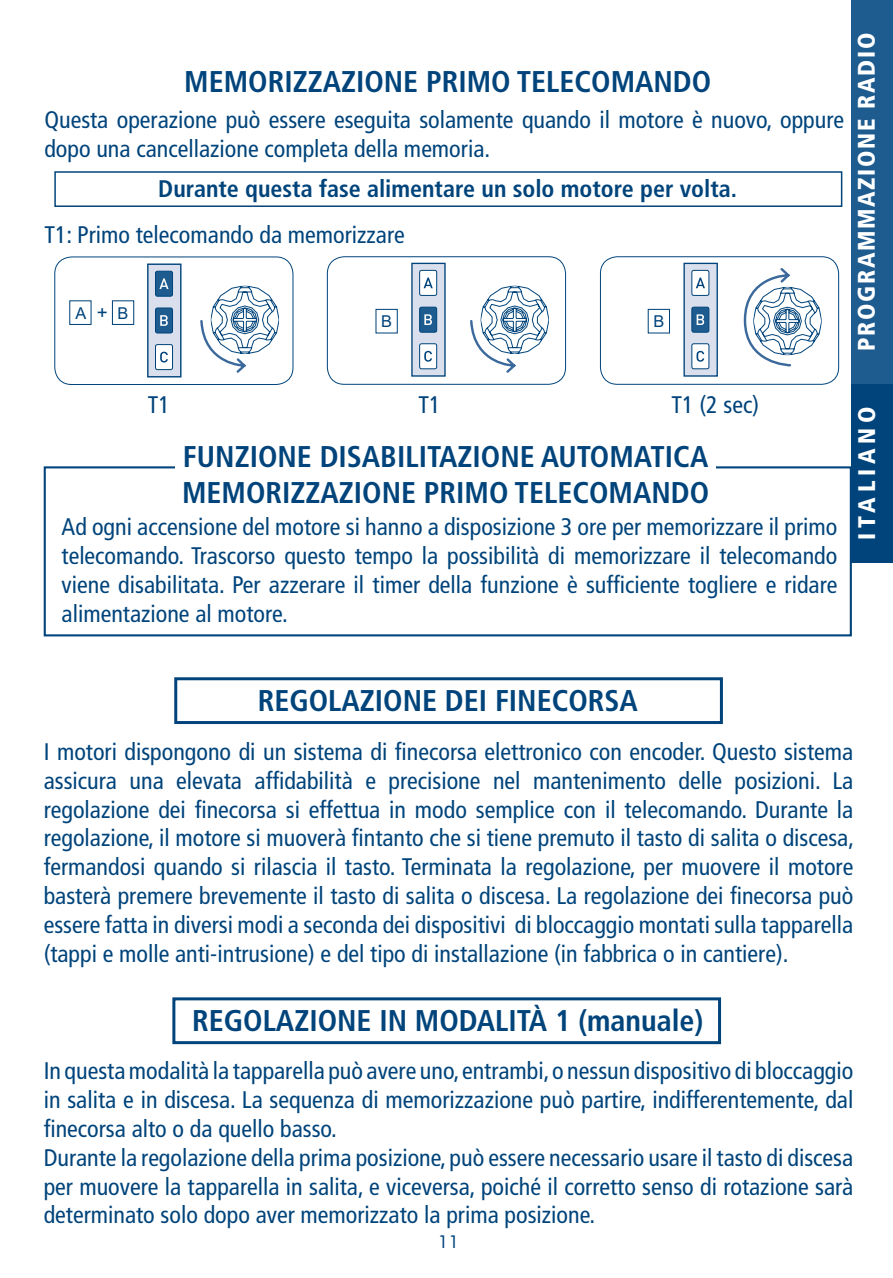
<style>
.page{position:relative;width:893px;height:1278px;background:#fff}
.page>*{position:absolute;margin:0;border:0;box-sizing:border-box;transform-origin:0 0}
.t1{font:700 condensed 30px/36px "Frutiger LT Std";color:#00447b}
.t2{font:condensed 24px/28.8px "Frutiger LT Std";color:#00447b;text-align:justify}
.t3{font:700 condensed 24px "Frutiger LT Std";color:#00447b}
.t4{font:900 condensed 24px "Frutiger LT Std";letter-spacing:.07em;color:#fff}
.t5{font:900 condensed 24px "Frutiger LT Std";letter-spacing:.2em;color:#fff}
.t6{font:18.9px "Arial";color:#00447b}
.t7{font:18px "Futura BT";color:#00447b}
.t8{font:16.2px "Arial";color:#00447b}
</style>
<div class="page">
<div style="left:54px;top:171px;width:788px;height:36px;border:2px solid #00447b"></div>
<div style="left:172px;top:997px;width:549px;height:47px;border:3px solid #00447b"></div>
<div style="left:174px;top:677px;width:549px;height:47px;border:3px solid #00447b"></div>
<div style="left:44px;top:466px;width:808px;height:170px;border:2px solid #00447b"></div>
<div style="left:175px;top:444px;width:540px;height:63px;background:#fff"></div>
<div style="left:852px;top:0;width:41px;height:384px;background:#1e5b8f"></div>
<div style="left:852px;top:384px;width:41px;height:178px;background:#00447b"></div>
<svg style="left:743px;top:268px;width:78px;height:99px"></svg>
<svg style="left:200px;top:286px;width:79px;height:87px"></svg>
<div style="left:54px;top:256px;width:239px;height:129px;border:1px solid #00447b;border-radius:17px"></div>
<svg style="left:470px;top:286px;width:79px;height:87px"></svg>
<div style="left:327px;top:256px;width:239px;height:129px;border:1px solid #00447b;border-radius:17px"></div>
<div style="left:600px;top:256px;width:239px;height:129px;border:1px solid #00447b;border-radius:17px"></div>
<div style="left:147px;top:264px;width:34px;height:113px;background:#d9dfec;border:1px solid #00447b"></div>
<div style="left:155px;top:271px;width:17px;height:25px;background:#1e5b8f;border-radius:2px"></div>
<div style="left:155px;top:271px;width:18px;height:26px;border:1px solid #00447b;border-radius:2px"></div>
<div style="left:155px;top:308px;width:17px;height:25px;background:#1e5b8f;border-radius:2px"></div>
<div style="left:155px;top:307px;width:18px;height:26px;border:1px solid #00447b;border-radius:2px"></div>
<div style="left:155px;top:345px;width:17px;height:25px;background:#fff;border-radius:2px"></div>
<div style="left:155px;top:344px;width:18px;height:26px;border:1px solid #00447b;border-radius:2px"></div>
<svg style="left:159px;top:278px;width:10px;height:11px"></svg>
<svg style="left:160px;top:315px;width:8px;height:11px"></svg>
<svg style="left:160px;top:352px;width:8px;height:10px"></svg>
<div style="left:112px;top:300px;width:22px;height:25px;border:1px solid #00447b"></div>
<div style="left:375px;top:309px;width:23px;height:25px;border:1px solid #00447b"></div>
<div style="left:411px;top:263px;width:34px;height:114px;background:#d9dfec"></div>
<div style="left:419px;top:270px;width:18px;height:25px;background:#fff;border-radius:2px"></div>
<div style="left:419px;top:270px;width:18px;height:26px;border:1px solid #00447b;border-radius:2px"></div>
<div style="left:419px;top:307px;width:18px;height:25px;background:#1e5b8f;border-radius:2px"></div>
<div style="left:419px;top:307px;width:18px;height:26px;border:1px solid #00447b;border-radius:2px"></div>
<div style="left:419px;top:344px;width:18px;height:25px;background:#fff;border-radius:2px"></div>
<div style="left:419px;top:343px;width:18px;height:26px;border:1px solid #00447b;border-radius:2px"></div>
<svg style="left:423px;top:278px;width:10px;height:10px"></svg>
<svg style="left:424px;top:314px;width:8px;height:11px"></svg>
<svg style="left:424px;top:351px;width:8px;height:11px"></svg>
<div style="left:647px;top:309px;width:23px;height:25px;border:1px solid #00447b"></div>
<div style="left:683px;top:263px;width:35px;height:114px;background:#d9dfec;border:1px solid #00447b"></div>
<div style="left:692px;top:270px;width:17px;height:25px;background:#fff;border-radius:2px"></div>
<div style="left:691px;top:270px;width:18px;height:26px;border:1px solid #00447b;border-radius:2px"></div>
<div style="left:692px;top:307px;width:17px;height:25px;background:#1e5b8f;border-radius:2px"></div>
<div style="left:691px;top:307px;width:18px;height:26px;border:1px solid #00447b;border-radius:2px"></div>
<div style="left:692px;top:344px;width:17px;height:25px;background:#fff;border-radius:2px"></div>
<div style="left:691px;top:343px;width:18px;height:26px;border:1px solid #00447b;border-radius:2px"></div>
<svg style="left:696px;top:278px;width:9px;height:10px"></svg>
<svg style="left:696px;top:314px;width:8px;height:11px"></svg>
<svg style="left:696px;top:351px;width:8px;height:11px"></svg>
<p class="t1" style="left:184px;top:63px;width:528px">MEMORIZZAZIONE PRIMO TELECOMANDO</p>
<p class="t2" style="left:44px;top:105px;width:801px">Questa operazione può essere eseguita solamente quando il motore è nuovo, oppure dopo una cancellazione completa della memoria.</p>
<p class="t3" style="left:158px;top:174px;width:580px">Durante questa fase alimentare un solo motore per volta.</p>
<p class="t2" style="left:44px;top:221px;width:362px">T1: Primo telecomando da memorizzare</p>
<p class="t8" style="left:75px;top:302px;width:12px">A</p>
<p class="t6" style="left:97px;top:300px;width:12px">+</p>
<p class="t8" style="left:118px;top:302px;width:12px">B</p>
<p class="t8" style="left:381px;top:310px;width:12px">B</p>
<p class="t8" style="left:653px;top:310px;width:12px">B</p>
<p class="t4" style="left:852px;top:351px;width:320px;rotate:-90deg">PROGRAMMAZIONE RADIO</p>
<p class="t2" style="left:148px;top:391px;width:24px">T1</p>
<p class="t2" style="left:418px;top:391px;width:24px">T1</p>
<p class="t2" style="left:671px;top:391px;width:89px">T1 (2 sec)</p>
<p class="t1" style="left:182px;top:438px;width:528px">FUNZIONE DISABILITAZIONE AUTOMATICA<br>MEMORIZZAZIONE PRIMO TELECOMANDO</p>
<p class="t2" style="left:62px;top:513px;width:777px">Ad ogni accensione del motore si hanno a disposizione 3 ore per memorizzare il primo telecomando. Trascorso questo tempo la possibilità di memorizzare il telecomando viene disabilitata. Per azzerare il timer della funzione è sufficiente togliere e ridare alimentazione al motore.</p>
<p class="t5" style="left:852px;top:540px;width:135px;rotate:-90deg">ITALIANO</p>
<p class="t1" style="left:258px;top:683px;width:382px">REGOLAZIONE DEI FINECORSA</p>
<p class="t2" style="left:44px;top:737px;width:812px">I motori dispongono di un sistema di finecorsa elettronico con encoder. Questo sistema assicura una elevata affidabilità e precisione nel mantenimento delle posizioni. La regolazione dei finecorsa si effettua in modo semplice con il telecomando. Durante la regolazione, il motore si muoverà fintanto che si tiene premuto il tasto di salita o discesa, fermandosi quando si rilascia il tasto. Terminata la regolazione, per muovere il motore basterà premere brevemente il tasto di salita o discesa. La regolazione dei finecorsa può essere fatta in diversi modi a seconda dei dispositivi di bloccaggio montati sulla tapparella (tappi e molle anti-intrusione) e del tipo di installazione (in fabbrica o in cantiere).</p>
<p class="t1" style="left:192px;top:1002px;width:513px">REGOLAZIONE IN MODALITÀ 1 (manuale)</p>
<p class="t2" style="left:44px;top:1057px;width:811px">In questa modalità la tapparella può avere uno, entrambi, o nessun dispositivo di bloccaggio in salita e in discesa. La sequenza di memorizzazione può partire, indifferentemente, dal finecorsa alto o da quello basso.</p>
<p class="t2" style="left:44px;top:1143px;width:811px">Durante la regolazione della prima posizione, può essere necessario usare il tasto di discesa per muovere la tapparella in salita, e viceversa, poiché il corretto senso di rotazione sarà determinato solo dopo aver memorizzato la prima posizione.</p>
<p class="t7" style="left:438px;top:1231px;width:23px">11</p>
</div>
